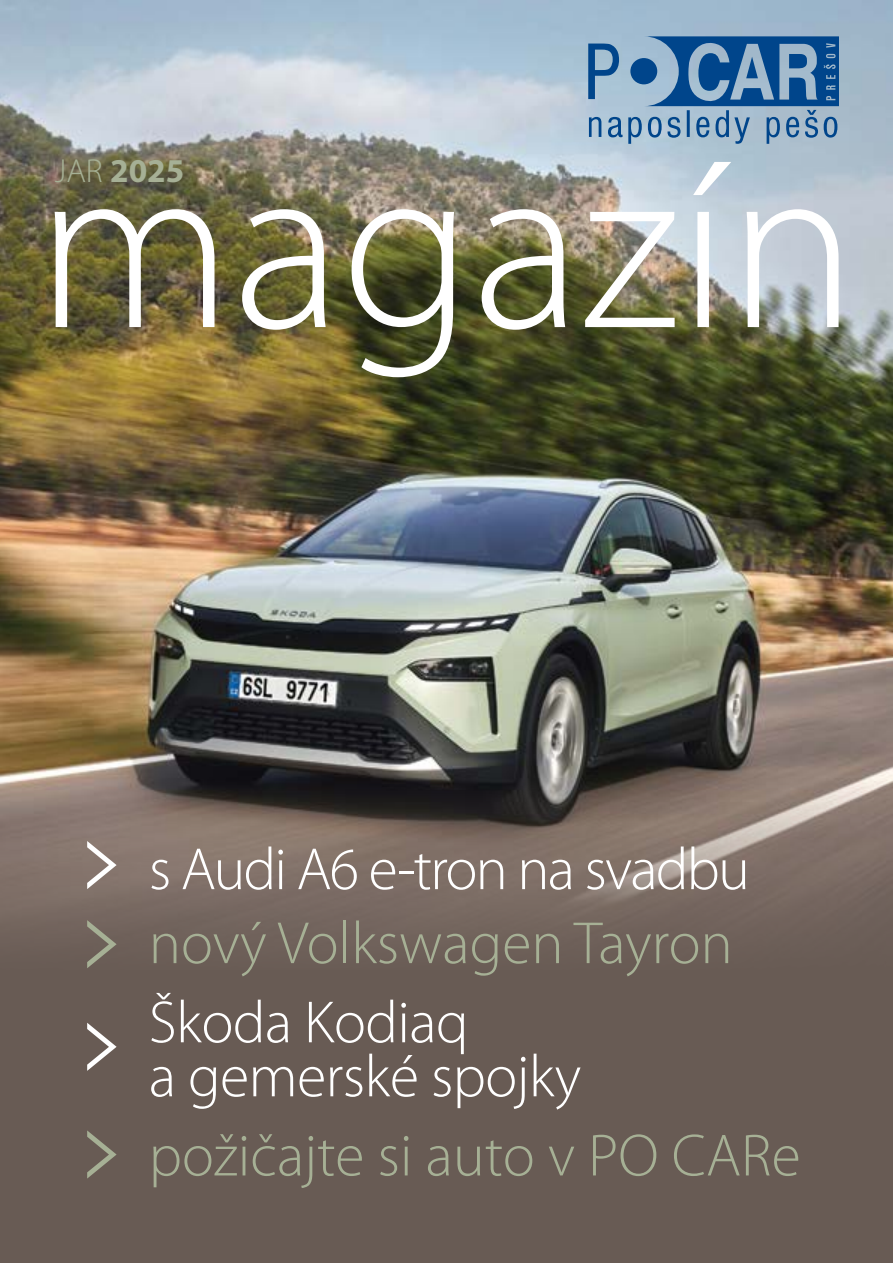
<style>
.page{position:relative;width:893px;height:1263px;background:#685b54}
.page>*{position:absolute;margin:0;border:0;box-sizing:border-box;transform-origin:0 0}
.t1{font:300 240px "Myriad Pro";color:#fff}
.t2{font:300 60px "Myriad Pro";color:#a6b095}
.t3{font:300 60px/54px "Myriad Pro";letter-spacing:-.01em;color:#fff}
.t4{font:300 60px "Myriad Pro";letter-spacing:-.03em;color:#fff}
.t5{font:700 33.45px "Myriad Pro";color:#a6b095}
.s1{font-weight:300}
</style>
<div class="page">
<img style="left:0;top:0;width:893px;height:937px">
<svg style="left:87px;top:841px;width:30px;height:48px"></svg>
<svg style="left:87px;top:920px;width:30px;height:48px"></svg>
<svg style="left:87px;top:1023px;width:30px;height:48px"></svg>
<svg style="left:87px;top:1130px;width:30px;height:48px"></svg>
<svg style="left:588px;top:36px;width:251px;height:108px;background:#648db4"></svg>
<p class="t5" style="left:55px;top:149px;width:131px"><span class="s1">JAR</span> 2025</p>
<h1 class="t1" style="left:36px;top:115px;width:822px">magazín</h1>
<p class="t4" style="left:149px;top:836px;width:602px">s Audi A6 e-tron na svadbu</p>
<p class="t2" style="left:149px;top:910px;width:585px">nový Volkswagen Tayron</p>
<p class="t3" style="left:149px;top:996px;width:434px">Škoda Kodiaq<br>a gemerské spojky</p>
<p class="t2" style="left:149px;top:1122px;width:653px">požičajte si auto v PO CARe</p>
</div>
